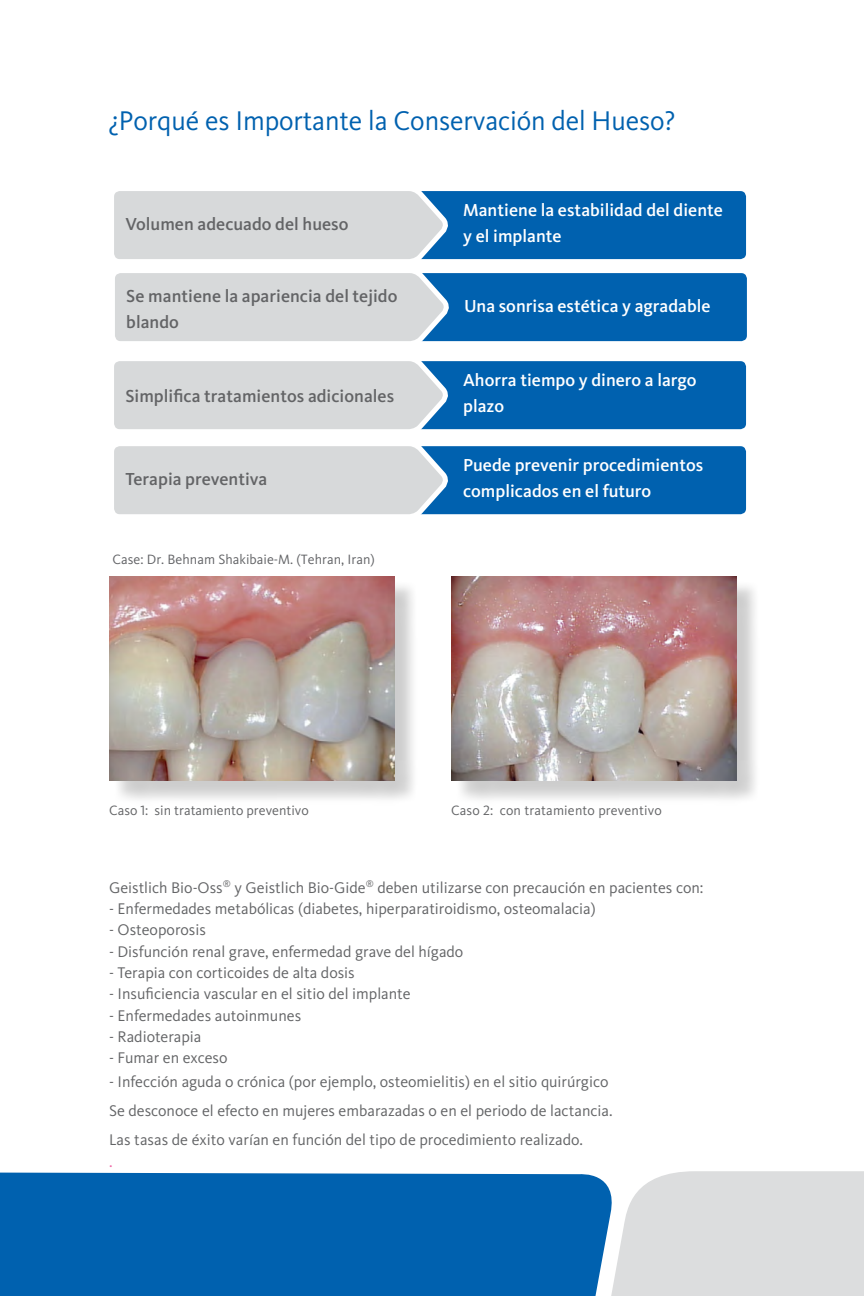
<style>
.page{position:relative;width:864px;height:1296px;background:#fff}
.page>*{position:absolute;margin:0;border:0;box-sizing:border-box;transform-origin:0 0}
.t1{font:28px "Kievit OT";letter-spacing:-.005em;color:#0061af}
.t2{font:500 18px/26px "Kievit OT";color:#fff}
.t3{font:500 18px/26px "Kievit OT";color:#636466}
.t4{font:16px/29.4px "Kievit OT";color:#636466}
.t5{font:16px "Kievit OT";color:#f067a6}
.t6{font:14px "Kievit OT";letter-spacing:.005em;color:#636466}
.t7{font:14px "Kievit OT";letter-spacing:.005em;color:#626366}
</style>
<div class="page">
<div style="left:0;top:1172px;width:604px;height:124px;background:#0061af"></div>
<svg style="left:604px;top:1171px;width:260px;height:125px;background:#dcdee0"></svg>
<div style="left:406px;top:191px;width:340px;height:68px;background:#0061af;border-radius:6px"></div>
<div style="left:407px;top:273px;width:340px;height:68px;background:#0061af;border-radius:6px"></div>
<div style="left:406px;top:361px;width:340px;height:68px;background:#0061af;border-radius:6px"></div>
<div style="left:406px;top:446px;width:340px;height:68px;background:#0061af;border-radius:6px"></div>
<svg style="left:114px;top:191px;width:342px;height:324px"></svg>
<div style="left:112px;top:579px;width:307px;height:226px;background:#000;opacity:.2"></div>
<img style="left:109px;top:576px;width:285px;height:204px">
<div style="left:454px;top:579px;width:307px;height:226px;background:#000;opacity:.2"></div>
<img style="left:451px;top:576px;width:285px;height:204px">
<h1 class="t1" style="left:108px;top:103px;width:569px">¿Porqué es Importante la Conservación del Hueso?</h1>
<p class="t3" style="left:125px;top:211px;width:225px">Volumen adecuado del hueso</p>
<p class="t3" style="left:126px;top:283px;width:273px">Se mantiene la apariencia del tejido blando</p>
<p class="t3" style="left:125px;top:383px;width:270px">Simplifica tratamientos adicionales</p>
<p class="t3" style="left:125px;top:466px;width:144px">Terapia preventiva</p>
<p class="t7" style="left:113px;top:551px;width:264px">Case: Dr. Behnam Shakibaie-M. (Tehran, Iran)</p>
<p class="t2" style="left:463px;top:197px;width:261px">Mantiene la estabilidad del diente y el implante</p>
<p class="t2" style="left:464px;top:293px;width:248px">Una sonrisa estética y agradable</p>
<p class="t2" style="left:463px;top:367px;width:235px">Ahorra tiempo y dinero a largo plazo</p>
<p class="t2" style="left:463px;top:452px;width:242px">Puede prevenir procedimientos complicados en el futuro</p>
<p class="t6" style="left:109px;top:802px;width:201px">Caso 1: sin tratamiento preventivo</p>
<p class="t6" style="left:451px;top:802px;width:212px">Caso 2: con tratamiento preventivo</p>
<p class="t4" style="left:109px;top:872px;width:596px">Geistlich Bio-Oss<sup>®</sup> y Geistlich Bio-Gide<sup>®</sup> deben utilizarse con precaución en pacientes con:</p>
<p class="t4" style="left:109px;top:894px;width:488px">- Enfermedades metabólicas (diabetes, hiperparatiroidismo, osteomalacia)</p>
<p class="t4" style="left:109px;top:915px;width:98px">- Osteoporosis</p>
<p class="t4" style="left:109px;top:936px;width:356px">- Disfunción renal grave, enfermedad grave del hígado</p>
<p class="t4" style="left:109px;top:958px;width:247px">- Terapia con corticoides de alta dosis</p>
<p class="t4" style="left:109px;top:979px;width:303px">- Insuficiencia vascular en el sitio del implante</p>
<p class="t4" style="left:109px;top:1001px;width:194px">- Enfermedades autoinmunes</p>
<p class="t4" style="left:109px;top:1022px;width:94px">- Radioterapia</p>
<p class="t4" style="left:109px;top:1043px;width:120px">- Fumar en exceso</p>
<p class="t4" style="left:109px;top:1067px;width:505px">- Infección aguda o crónica (por ejemplo, osteomielitis) en el sitio quirúrgico<br>Se desconoce el efecto en mujeres embarazadas o en el periodo de lactancia.<br>Las tasas de éxito varían en función del tipo de procedimiento realizado.</p>
<p class="t5" style="left:109px;top:1152px;width:5px">.</p>
</div>
